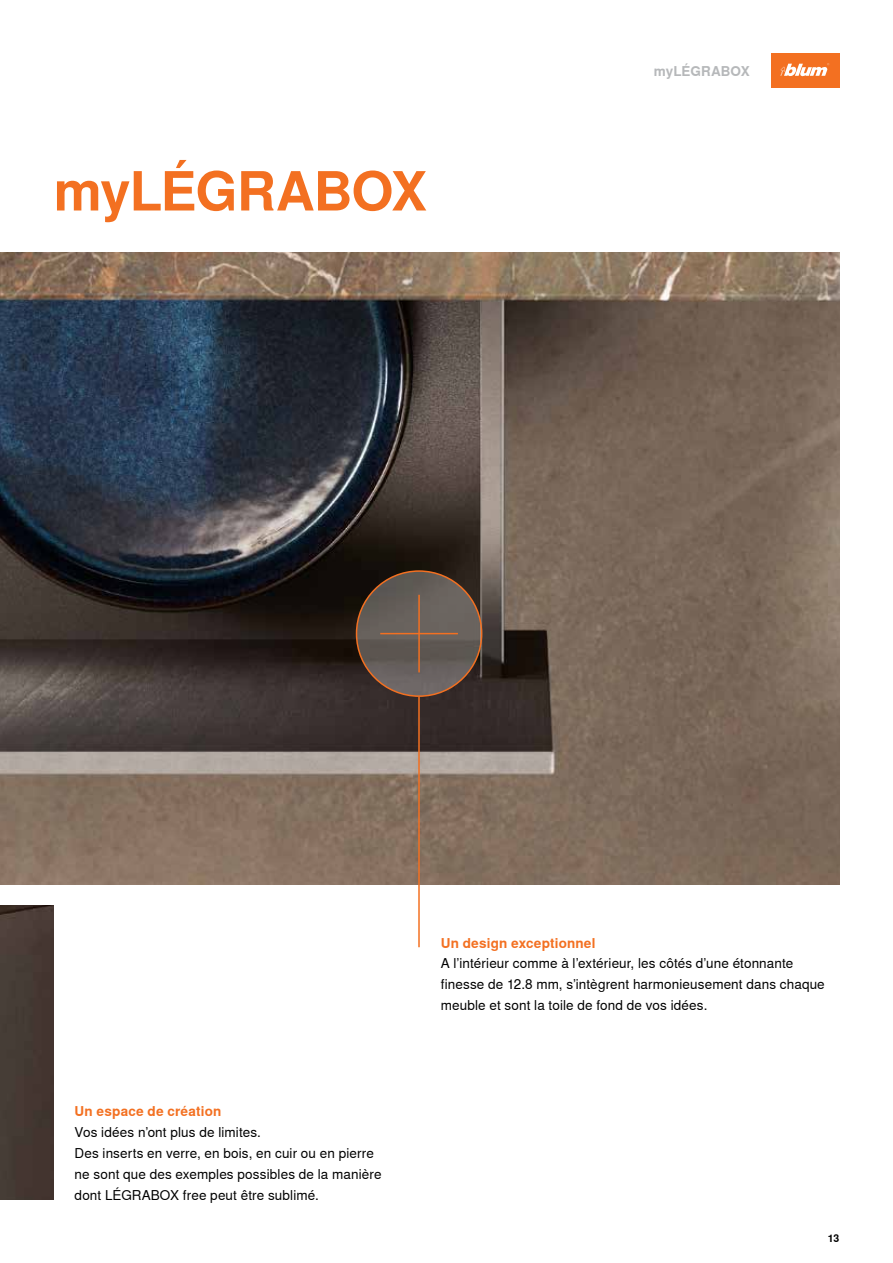
<style>
.page{position:relative;width:893px;height:1263px;background:#fff}
.page>*{position:absolute;margin:0;border:0;box-sizing:border-box;transform-origin:0 0}
.t1{font:700 54px "Nimbus Sans Global";letter-spacing:-.015em;color:#f37021}
.t2{font:13.5px/21px "Nimbus Sans Global";letter-spacing:.01em;color:#000}
.t3{font:700 13.5px "Nimbus Sans Global";letter-spacing:.015em;color:#f37021}
.t4{font:700 13.5px "Nimbus Sans Global";letter-spacing:.005em;color:#b6b8ba}
.t5{font:700 10.5px "Nimbus Sans Global";color:#000}
</style>
<div class="page">
<img style="left:0;top:905px;width:54px;height:295px">
<img style="left:0;top:253px;width:839px;height:631px">
<div style="left:771px;top:54px;width:68px;height:34px;background:#f37021"></div>
<svg style="left:780px;top:63px;width:49px;height:13px"></svg>
<hr style="left:418px;top:697px;width:2px;height:250px;background:#f37021">
<svg style="left:356px;top:571px;width:126px;height:125px;background:#695f58"></svg>
<hr style="left:418px;top:595px;width:2px;height:77px;background:#f37021">
<hr style="left:380px;top:633px;width:78px;height:1px;background:#f37021">
<h1 class="t1" style="left:54px;top:160px;width:375px">myLÉGRABOX</h1>
<p class="t4" style="left:654px;top:63px;width:97px">myLÉGRABOX</p>
<p class="t3" style="left:75px;top:1103px;width:148px">Un espace de création</p>
<p class="t2" style="left:75px;top:1121px;width:308px">Vos idées n’ont plus de limites.<br>Des inserts en verre, en bois, en cuir ou en pierre ne sont que des exemples possibles de la manière dont LÉGRABOX free peut être sublimé.</p>
<p class="t3" style="left:441px;top:935px;width:156px">Un design exceptionnel</p>
<p class="t2" style="left:441px;top:953px;width:385px">A l’intérieur comme à l’extérieur, les côtés d’une étonnante finesse de 12.8 mm, s’intègrent harmonieusement dans chaque meuble et sont la toile de fond de vos idées.</p>
<p class="t5" style="left:828px;top:1232px;width:13px">13</p>
</div>
